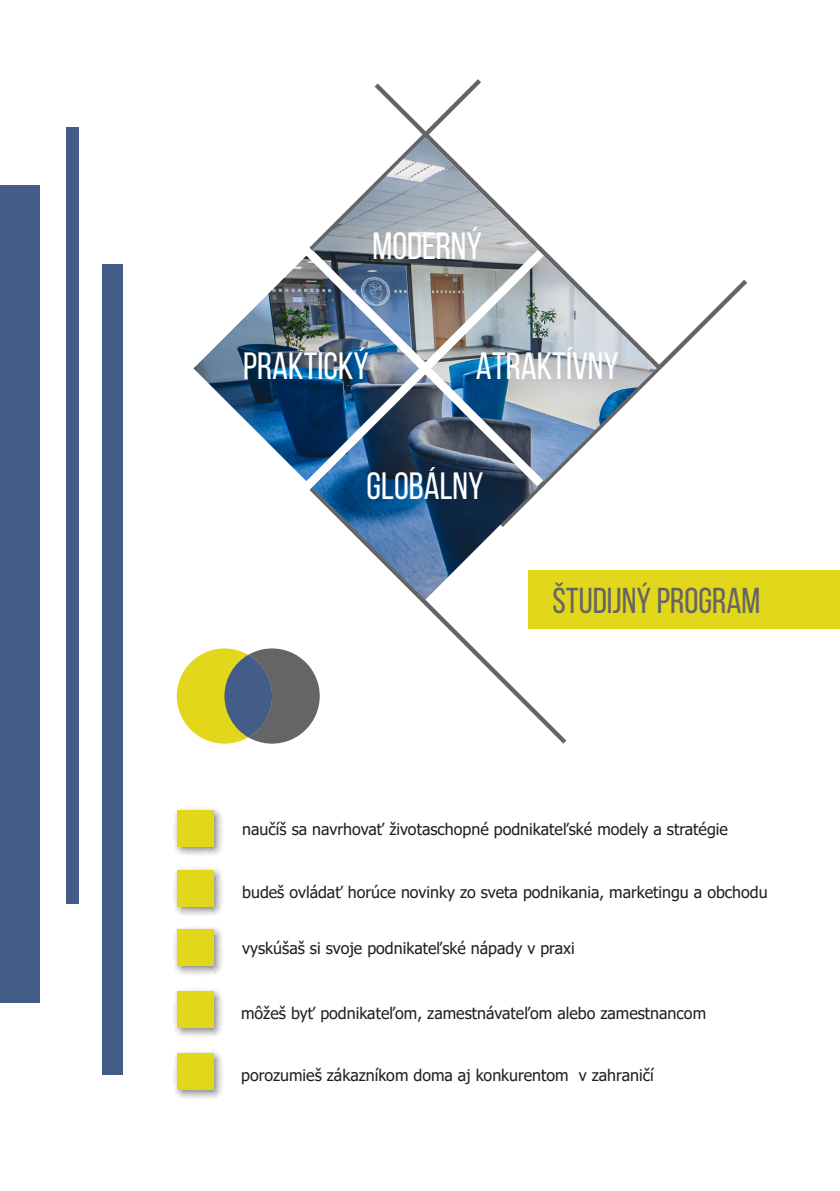
<style>
.page{position:relative;width:840px;height:1191px;background:#fff}
.page>*{position:absolute;margin:0;border:0;box-sizing:border-box;transform-origin:0 0}
.t1{font:38px "Bebas Neue";color:#fff}
.t2{font:36px "Bebas Neue";color:#656567}
.t3{font:16px "Tahoma";color:#231f20}
</style>
<div class="page">
<div style="left:528px;top:570px;width:311px;height:58px;background:#e2d71b"></div>
<div style="left:224px;top:648px;width:95px;height:95px;background:#656567;border-radius:50%"></div>
<div style="left:177px;top:648px;width:95px;height:95px;background:#e2d71b;border-radius:50%"></div>
<div style="left:224px;top:655px;width:48px;height:82px;background:#445c88;border-radius:50%"></div>
<div style="left:0;top:185px;width:40px;height:818px;background:#445c88"></div>
<div style="left:66px;top:127px;width:13px;height:776px;background:#445c88"></div>
<div style="left:102px;top:264px;width:20px;height:811px;background:#445c88"></div>
<img style="left:174px;top:808px;width:48px;height:48px">
<div style="left:177px;top:810px;width:36px;height:37px;background:#e2d71b"></div>
<img style="left:174px;top:868px;width:48px;height:47px">
<div style="left:177px;top:870px;width:36px;height:36px;background:#e2d71b"></div>
<img style="left:174px;top:927px;width:48px;height:47px">
<div style="left:177px;top:929px;width:36px;height:37px;background:#e2d71b"></div>
<img style="left:174px;top:989px;width:48px;height:47px">
<div style="left:177px;top:991px;width:36px;height:37px;background:#e2d71b"></div>
<img style="left:174px;top:1051px;width:48px;height:47px">
<div style="left:177px;top:1053px;width:36px;height:36px;background:#e2d71b"></div>
<svg style="left:374px;top:79px;width:107px;height:58px"></svg>
<svg style="left:309px;top:600px;width:257px;height:143px"></svg>
<svg style="left:656px;top:280px;width:90px;height:94px"></svg>
<img style="left:193px;top:137px;width:463px;height:463px">
<p class="t1" style="left:372px;top:225px;width:111px">MODERNÝ</p>
<p class="t1" style="left:243px;top:345px;width:127px">PRAKTICKÝ</p>
<p class="t1" style="left:475px;top:345px;width:144px">ATRAKTÍVNY</p>
<p class="t1" style="left:366px;top:466px;width:118px">GLOBÁLNY</p>
<p class="t2" style="left:552px;top:581px;width:209px">ŠTUDIJNÝ PROGRAM</p>
<p class="t3" style="left:242px;top:818px;width:487px">naučíš sa navrhovať životaschopné podnikateľské modely a stratégie</p>
<p class="t3" style="left:242px;top:881px;width:526px">budeš ovládať horúce novinky zo sveta podnikania, marketingu a obchodu</p>
<p class="t3" style="left:242px;top:937px;width:334px">vyskúšaš si svoje podnikateľské nápady v praxi</p>
<p class="t3" style="left:241px;top:1002px;width:466px">môžeš byť podnikateľom, zamestnávateľom alebo zamestnancom</p>
<p class="t3" style="left:241px;top:1064px;width:414px">porozumieš zákazníkom doma aj konkurentom v zahraničí</p>
</div>
